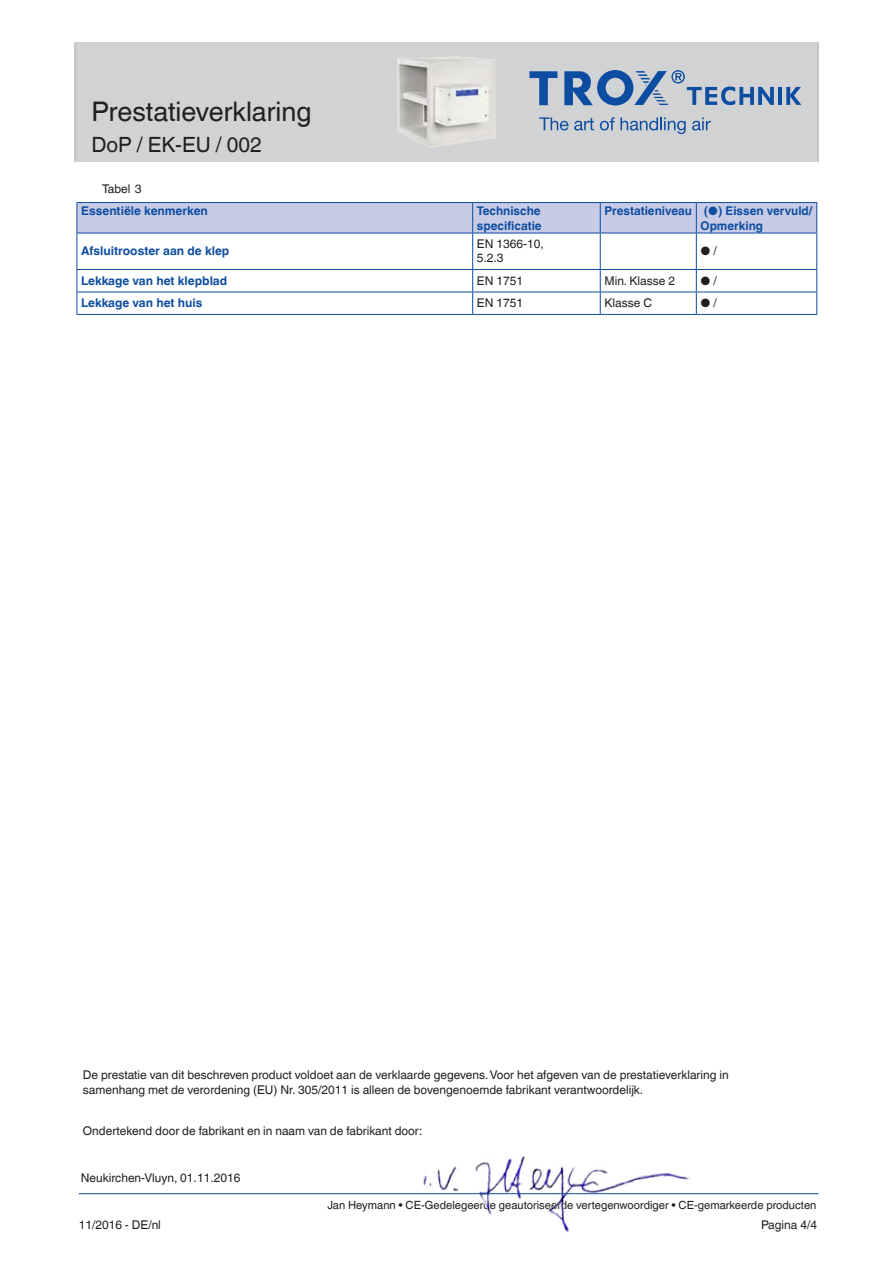
<style>
.page{position:relative;width:893px;height:1263px;background:#fff}
.page>*{position:absolute;margin:0;border:0;box-sizing:border-box;transform-origin:0 0}
.t1{font:27px "TROX Helvetica";color:#231f20}
.t2{font:21px "TROX Helvetica";color:#231f20}
.t3{font:12px/14.4px "TROX Helvetica";color:#231f20}
.t4{font:700 12px/14.4px "TROX Helvetica";color:#0d4da1}
.t5{font:11.25px "TROX Helvetica";color:#231f20}
</style>
<div class="page">
<div style="left:77px;top:43px;width:739px;height:119px;background:#d1d2d4"></div>
<img style="left:397px;top:56px;width:99px;height:92px">
<svg style="left:539px;top:117px;width:55px;height:13px"></svg>
<svg style="left:600px;top:117px;width:86px;height:17px"></svg>
<svg style="left:692px;top:117px;width:19px;height:13px"></svg>
<svg style="left:529px;top:71px;width:28px;height:34px"></svg>
<hr style="left:778px;top:87px;width:4px;height:18px;background:#0d4da1">
<svg style="left:786px;top:87px;width:15px;height:18px"></svg>
<svg style="left:564px;top:70px;width:210px;height:35px"></svg>
<svg style="left:78px;top:203px;width:738px;height:30px;background:#c3c8e4"></svg>
<hr style="left:77px;top:202px;width:396px;height:1px;background:#0d4da1">
<hr style="left:77px;top:203px;width:1px;height:30px;background:#0d4da1">
<hr style="left:473px;top:202px;width:127px;height:1px;background:#0d4da1">
<hr style="left:472px;top:203px;width:1px;height:30px;background:#0d4da1">
<hr style="left:600px;top:202px;width:96px;height:1px;background:#0d4da1">
<hr style="left:600px;top:203px;width:1px;height:30px;background:#0d4da1">
<hr style="left:696px;top:202px;width:121px;height:1px;background:#0d4da1">
<hr style="left:696px;top:203px;width:1px;height:30px;background:#0d4da1">
<hr style="left:816px;top:203px;width:1px;height:30px;background:#0d4da1">
<hr style="left:77px;top:233px;width:396px;height:1px;background:#0d4da1">
<hr style="left:77px;top:233px;width:1px;height:36px;background:#0d4da1">
<hr style="left:473px;top:233px;width:127px;height:1px;background:#0d4da1">
<hr style="left:472px;top:233px;width:1px;height:36px;background:#0d4da1">
<hr style="left:600px;top:233px;width:96px;height:1px;background:#0d4da1">
<hr style="left:600px;top:233px;width:1px;height:36px;background:#0d4da1">
<hr style="left:696px;top:233px;width:121px;height:1px;background:#0d4da1">
<hr style="left:696px;top:233px;width:1px;height:36px;background:#0d4da1">
<hr style="left:816px;top:233px;width:1px;height:36px;background:#0d4da1">
<hr style="left:77px;top:269px;width:396px;height:1px;background:#0d4da1">
<hr style="left:473px;top:269px;width:127px;height:1px;background:#0d4da1">
<hr style="left:600px;top:269px;width:96px;height:1px;background:#0d4da1">
<hr style="left:696px;top:269px;width:121px;height:1px;background:#0d4da1">
<hr style="left:77px;top:292px;width:396px;height:1px;background:#0d4da1">
<svg style="left:77px;top:270px;width:1px;height:44px"></svg>
<hr style="left:473px;top:292px;width:127px;height:1px;background:#0d4da1">
<svg style="left:472px;top:270px;width:1px;height:44px"></svg>
<hr style="left:600px;top:292px;width:96px;height:1px;background:#0d4da1">
<svg style="left:600px;top:270px;width:1px;height:44px"></svg>
<hr style="left:696px;top:292px;width:121px;height:1px;background:#0d4da1">
<svg style="left:696px;top:270px;width:1px;height:44px"></svg>
<svg style="left:816px;top:270px;width:1px;height:44px"></svg>
<hr style="left:77px;top:314px;width:396px;height:1px;background:#0d4da1">
<hr style="left:473px;top:314px;width:127px;height:1px;background:#0d4da1">
<hr style="left:600px;top:314px;width:96px;height:1px;background:#0d4da1">
<hr style="left:696px;top:314px;width:121px;height:1px;background:#0d4da1">
<img style="left:421px;top:1156px;width:272px;height:76px">
<hr style="left:79px;top:1193px;width:740px;height:1px;background:#0d4da1">
<h1 class="t1" style="left:91px;top:96px;width:222px">Prestatieverklaring</h1>
<h2 class="t2" style="left:91px;top:133px;width:172px">DoP / EK-EU / 002</h2>
<p class="t3" style="left:102px;top:181px;width:41px">Tabel 3</p>
<p class="t4" style="left:81px;top:204px;width:128px">Essentiële kenmerken</p>
<p class="t4" style="left:477px;top:204px;width:66px">Technische specificatie</p>
<p class="t4" style="left:701px;top:204px;width:113px;text-indent:-96px">Prestatieniveau (●) Eissen vervuld/<br>Opmerking</p>
<p class="t4" style="left:81px;top:243px;width:150px">Afsluitrooster aan de klep</p>
<p class="t3" style="left:477px;top:236px;width:68px">EN 1366-10,<br>5.2.3</p>
<p class="t3" style="left:701px;top:243px;width:18px">●/</p>
<p class="t4" style="left:81px;top:273px;width:148px">Lekkage van het klepblad</p>
<p class="t3" style="left:477px;top:273px;width:48px">EN 1751</p>
<p class="t3" style="left:604px;top:273px;width:72px">Min. Klasse 2</p>
<p class="t3" style="left:701px;top:273px;width:18px">●/</p>
<p class="t4" style="left:81px;top:296px;width:123px">Lekkage van het huis</p>
<p class="t3" style="left:477px;top:296px;width:48px">EN 1751</p>
<p class="t3" style="left:604px;top:296px;width:49px">Klasse C</p>
<p class="t3" style="left:701px;top:296px;width:18px">●/</p>
<p class="t3" style="left:83px;top:1068px;width:647px;line-height:15px">De prestatie van dit beschreven product voldoet aan de verklaarde gegevens. Voor het afgeven van de prestatieverklaring in samenhang met de verordening (EU) Nr. 305/2011 is alleen de bovengenoemde fabrikant verantwoordelijk.</p>
<p class="t3" style="left:83px;top:1124px;width:341px">Ondertekend door de fabrikant en in naam van de fabrikant door:</p>
<p class="t3" style="left:81px;top:1171px;width:161px">Neukirchen-Vluyn, 01.11.2016</p>
<p class="t3" style="left:79px;top:1217px;width:84px">11/2016 - DE/nl</p>
<p class="t5" style="left:327px;top:1198px;width:491px">Jan Heymann • CE-Gedelegeerde geautoriseerde vertegenwoordiger • CE-gemarkeerde producten</p>
<p class="t3" style="left:761px;top:1217px;width:58px">Pagina 4/4</p>
</div>
